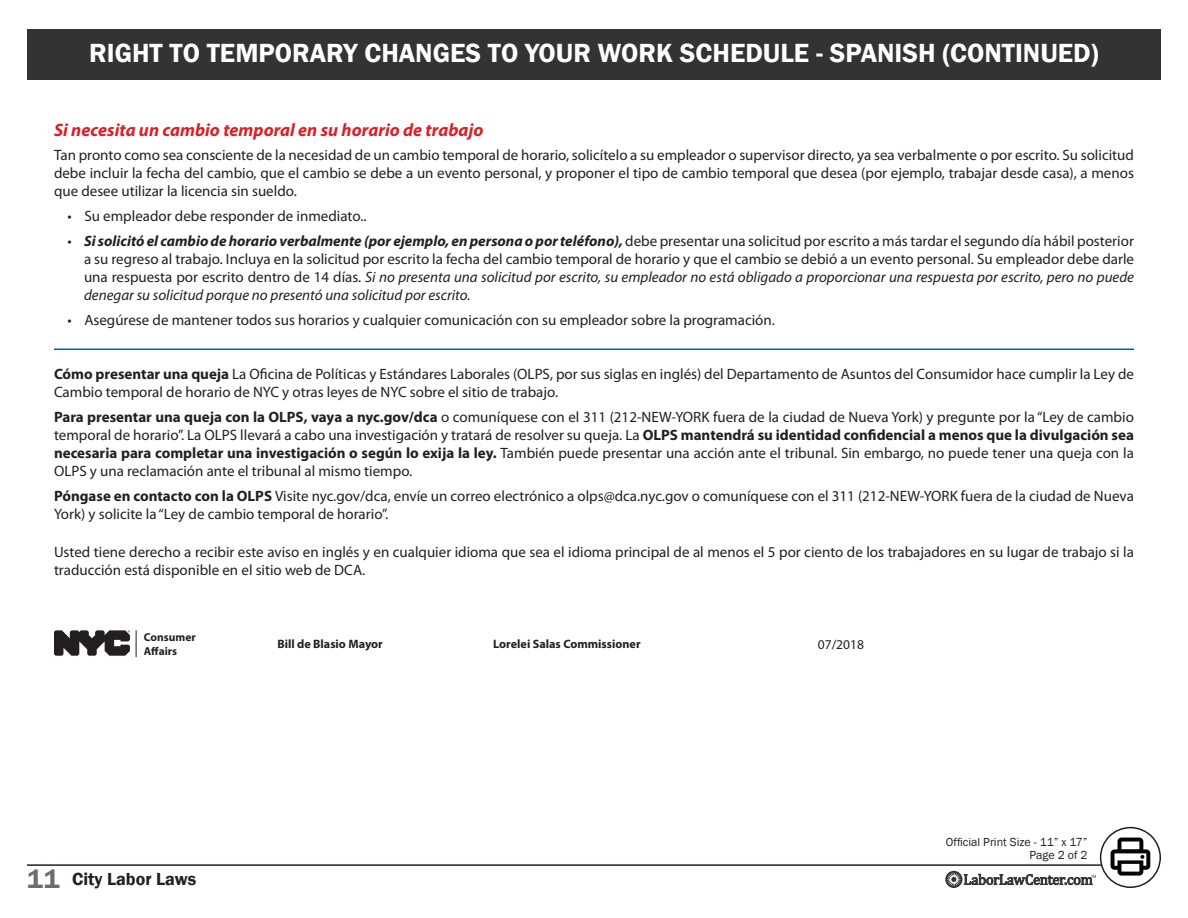
<style>
.page{position:relative;width:1188px;height:918px;background:#fff}
.page>*{position:absolute;margin:0;border:0;box-sizing:border-box;transform-origin:0 0}
.t1{font:600 27px "Franklin Gothic";color:#fff}
.t2{font:italic 700 18px "Myriad Pro";color:#db1f25}
.t3{font:600 18px "Franklin Gothic";color:#231f20}
.t4{font:15px/18px "Myriad Pro";color:#231f20;text-align:justify}
.t5{font:13.5px "Myriad Pro";color:#231f20}
.t6{font:700 12.15px "Myriad Pro";color:#231f20}
.t7{font:12px "Franklin Gothic";color:#231f20}
.t8{font:700 11.4px "Myriad Pro";color:#231f20}
.s1{font-weight:700;font-style:italic}
.s2{font-style:italic}
.s3{font-weight:700}
.s4{font-size:27px;color:#6c6d70}
</style>
<div class="page">
<hr style="left:27px;top:864px;width:1129px;height:2px;background:#231f20">
<svg style="left:945px;top:826px;width:216px;height:62px"></svg>
<div style="left:27px;top:29px;width:1134px;height:50px;background:#323332"></div>
<hr style="left:54px;top:349px;width:1080px;height:1px;background:#015dab">
<svg style="left:54px;top:630px;width:76px;height:26px"></svg>
<svg style="left:136px;top:630px;width:1px;height:27px"></svg>
<p class="t1" style="left:89px;top:37px;width:1011px">RIGHT TO TEMPORARY CHANGES TO YOUR WORK SCHEDULE - SPANISH (CONTINUED)</p>
<p class="t2" style="left:54px;top:118px;width:431px">Si necesita un cambio temporal en su horario de trabajo</p>
<p class="t4" style="left:54px;top:146px;width:1082px">Tan pronto como sea consciente de la necesidad de un cambio temporal de horario, solicítelo a su empleador o supervisor directo, ya sea verbalmente o por escrito. Su solicitud debe incluir la fecha del cambio, que el cambio se debe a un evento personal, y proponer el tipo de cambio temporal que desea (por ejemplo, trabajar desde casa), a menos que desee utilizar la licencia sin sueldo.</p>
<p class="t4" style="left:68px;top:207px;width:301px">• Su empleador debe responder de inmediato..</p>
<p class="t4" style="left:84px;top:232px;width:1052px;text-indent:-17px">• <span class="s1">Si solicitó el cambio de horario verbalmente (por ejemplo, en persona o por teléfono),</span> debe presentar una solicitud por escrito a más tardar el segundo día hábil posterior a su regreso al trabajo. Incluya en la solicitud por escrito la fecha del cambio temporal de horario y que el cambio se debió a un evento personal. Su empleador debe darle una respuesta por escrito dentro de 14 días. <span class="s2">Si no presenta una solicitud por escrito, su empleador no está obligado a proporcionar una respuesta por escrito, pero no puede denegar su solicitud porque no presentó una solicitud por escrito.</span></p>
<p class="t4" style="left:68px;top:310px;width:709px">• Asegúrese de mantener todos sus horarios y cualquier comunicación con su empleador sobre la programación.</p>
<p class="t4" style="left:54px;top:365px;width:1081px"><span class="s3">Cómo presentar una queja</span> La Oficina de Políticas y Estándares Laborales (OLPS, por sus siglas en inglés) del Departamento de Asuntos del Consumidor hace cumplir la Ley de<br>Cambio temporal de horario de NYC y otras leyes de NYC sobre el sitio de trabajo.</p>
<p class="t4" style="left:54px;top:408px;width:1081px"><span class="s3">Para presentar una queja con la OLPS, vaya a nyc.gov/dca</span> o comuníquese con el 311 (212-NEW-YORK fuera de la ciudad de Nueva York) y pregunte por la “Ley de cambio temporal de horario”. La OLPS llevará a cabo una investigación y tratará de resolver su queja. La <span class="s3">OLPS mantendrá su identidad confidencial a menos que la divulgación sea necesaria para completar una investigación o según lo exija la ley.</span> También puede presentar una acción ante el tribunal. Sin embargo, no puede tener una queja con la OLPS y una reclamación ante el tribunal al mismo tiempo.</p>
<p class="t4" style="left:54px;top:486px;width:1081px"><span class="s3">Póngase en contacto con la OLPS</span> Visite nyc.gov/dca, envíe un correo electrónico a olps@dca.nyc.gov o comuníquese con el 311 (212-NEW-YORK fuera de la ciudad de Nueva<br>York) y solicite la “Ley de cambio temporal de horario”.</p>
<p class="t4" style="left:54px;top:543px;width:1082px">Usted tiene derecho a recibir este aviso en inglés y en cualquier idioma que sea el idioma principal de al menos el 5 por ciento de los trabajadores en su lugar de trabajo si la traducción está disponible en el sitio web de DCA.</p>
<p class="t8" style="left:144px;top:630px;width:53px">Consumer</p>
<p class="t8" style="left:144px;top:644px;width:35px">Affairs</p>
<p class="t6" style="left:277px;top:636px;width:107px">Bill de Blasio Mayor</p>
<p class="t6" style="left:493px;top:636px;width:149px">Lorelei Salas Commissioner</p>
<p class="t3" style="left:27px;top:868px;width:171px"><span class="s4">11</span> City Labor Laws</p>
<p class="t5" style="left:818px;top:636px;width:48px">07/2018</p>
<p class="t7" style="left:946px;top:834px;width:143px">Official Print Size - 11” x 17”</p>
<p class="t7" style="left:1030px;top:848px;width:60px">Page 2 of 2</p>
</div>
